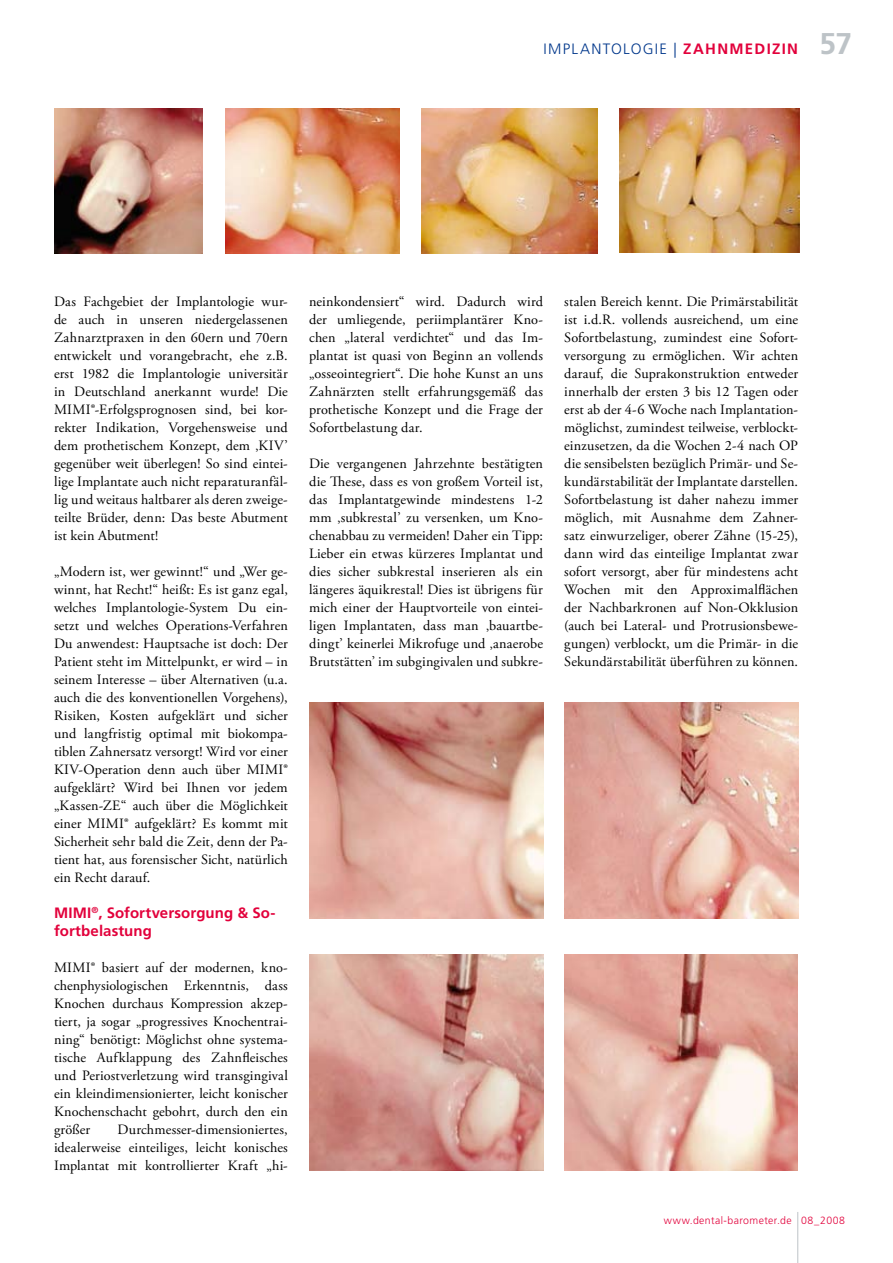
<style>
.page{position:relative;width:893px;height:1263px;background:#fff}
.page>*{position:absolute;margin:0;border:0;box-sizing:border-box;transform-origin:0 0}
.t1{font:700 30px "Frutiger LT Std";color:#bdc3c7}
.t2{font:700 15px/18px "Frutiger LT Std";letter-spacing:.005em;color:#e2003b}
.t3{font:300 15px "Frutiger LT Std";letter-spacing:.085em;color:#00378b}
.t4{font:14.25px/18px "Adobe Garamond Pro";letter-spacing:.01em;color:#000;text-align:justify}
.t5{font:300 10.5px "Frutiger LT Std";letter-spacing:.04em;color:#e2003b}
.s1{font-weight:700;color:#e2003b}
</style>
<div class="page">
<hr style="left:797px;top:1212px;width:1px;height:51px;background:#bdc3c7">
<img style="left:564px;top:954px;width:234px;height:216px">
<img style="left:564px;top:702px;width:234px;height:216px">
<img style="left:309px;top:954px;width:234px;height:216px">
<img style="left:309px;top:702px;width:234px;height:216px">
<img style="left:619px;top:108px;width:180px;height:144px">
<img style="left:421px;top:108px;width:177px;height:146px">
<img style="left:225px;top:108px;width:175px;height:145px">
<img style="left:54px;top:108px;width:149px;height:145px">
<p class="t3" style="left:543px;top:40px;width:256px">IMPLANTOLOGIE | <span class="s1">ZAHNMEDIZIN</span></p>
<h1 class="t1" style="left:819px;top:26px;width:34px">57</h1>
<p class="t4" style="left:54px;top:293px;width:235px">Das Fachgebiet der Implantologie wur&shy;de auch in unseren niedergelassenen Zahnarztpraxen in den 60ern und 70ern entwickelt und vorangebracht, ehe z.B. erst 1982 die Implantologie universitär in Deutschland anerkannt wurde! Die MIMI®-Erfolgsprognosen sind, bei kor&shy;rekter Indikation, Vorgehensweise und dem prothetischem Konzept, dem ‚KIV’ gegenüber weit überlegen! So sind eintei&shy;lige Implantate auch nicht reparaturanfäl&shy;lig und weitaus haltbarer als deren zweige&shy;teilte Brüder, denn: Das beste Abutment ist kein Abutment!</p>
<p class="t4" style="left:54px;top:563px;width:235px">„Modern ist, wer gewinnt!“ und „Wer ge&shy;winnt, hat Recht!“ heißt: Es ist ganz egal, welches Implantologie-System Du ein&shy;setzt und welches Operations-Verfahren Du anwendest: Hauptsache ist doch: Der Patient steht im Mittelpunkt, er wird – in seinem Interesse – über Alternativen (u.a. auch die des konventionellen Vorgehens), Risiken, Kosten aufgeklärt und sicher und langfristig optimal mit biokompa&shy;tiblen Zahnersatz versorgt! Wird vor einer KIV-Operation denn auch über MIMI® aufgeklärt? Wird bei Ihnen vor jedem „Kassen-ZE“ auch über die Möglichkeit einer MIMI® aufgeklärt? Es kommt mit Sicherheit sehr bald die Zeit, denn der Pa&shy;tient hat, aus forensischer Sicht, natürlich ein Recht darauf.</p>
<p class="t2" style="left:54px;top:904px;width:223px">MIMI<sup>®</sup>, Sofortversorgung &amp; So&shy;fortbelastung</p>
<p class="t4" style="left:54px;top:959px;width:235px">MIMI® basiert auf der modernen, kno&shy;chenphysiologischen Erkenntnis, dass Knochen durchaus Kompression akzep&shy;tiert, ja sogar „progressives Knochentrai&shy;ning“ benötigt: Möglichst ohne systema&shy;tische Aufklappung des Zahnfleisches und Periostverletzung wird transgingival ein kleindimensionierter, leicht konischer Knochenschacht gebohrt, durch den ein größer</p>
<p class="t4" style="left:54px;top:1121px;width:235px;text-indent:64px">Durchmesser-dimensioniertes, idealerweise einteiliges, leicht konisches Implantat mit kontrollierter Kraft „hi-</p>
<p class="t4" style="left:309px;top:293px;width:235px">neinkondensiert“ wird. Dadurch wird der umliegende, periimplantärer Kno&shy;chen „lateral verdichtet“ und das Im&shy;plantat ist quasi von Beginn an vollends „osseointegriert“. Die hohe Kunst an uns Zahnärzten stellt erfahrungsgemäß das prothetische Konzept und die Frage der Sofortbelastung dar.</p>
<p class="t4" style="left:309px;top:455px;width:235px">Die vergangenen Jahrzehnte bestätigten die These, dass es von großem Vorteil ist, das Implantatgewinde mindestens 1-2 mm ‚subkrestal’ zu versenken, um Kno&shy;chenabbau zu vermeiden! Daher ein Tipp:<br>Lieber ein etwas kürzeres Implantat und dies sicher subkrestal inserieren als ein längeres äquikrestal! Dies ist übrigens für mich einer der Hauptvorteile von eintei&shy;ligen Implantaten, dass man ‚bauartbe&shy;dingt’ keinerlei Mikrofuge und ‚anaerobe Brutstätten’ im subgingivalen und subkre-</p>
<p class="t4" style="left:564px;top:293px;width:235px">stalen Bereich kennt. Die Primärstabilität ist i.d.R. vollends ausreichend, um eine Sofortbelastung, zumindest eine Sofort&shy;versorgung zu ermöglichen. Wir achten darauf, die Suprakonstruktion entweder innerhalb der ersten 3 bis 12 Tagen oder erst ab der 4-6 Woche nach Implantation&shy;möglichst, zumindest teilweise, verblockt&shy;einzusetzen, da die Wochen 2-4 nach OP die sensibelsten bezüglich Primär- und Se&shy;kundärstabilität der Implantate darstellen.<br>Sofortbelastung ist daher nahezu immer möglich, mit Ausnahme dem Zahner&shy;satz einwurzeliger, oberer Zähne (15-25), dann wird das einteilige Implantat zwar sofort versorgt, aber für mindestens acht Wochen mit den Approximalflächen der Nachbarkronen auf Non-Okklusion (auch bei Lateral- und Protrusionsbewe&shy;gungen) verblockt, um die Primär- in die Sekundärstabilität überführen zu können.</p>
<p class="t5" style="left:664px;top:1214px;width:183px">www.dental-barometer.de 08_2008</p>
</div>
